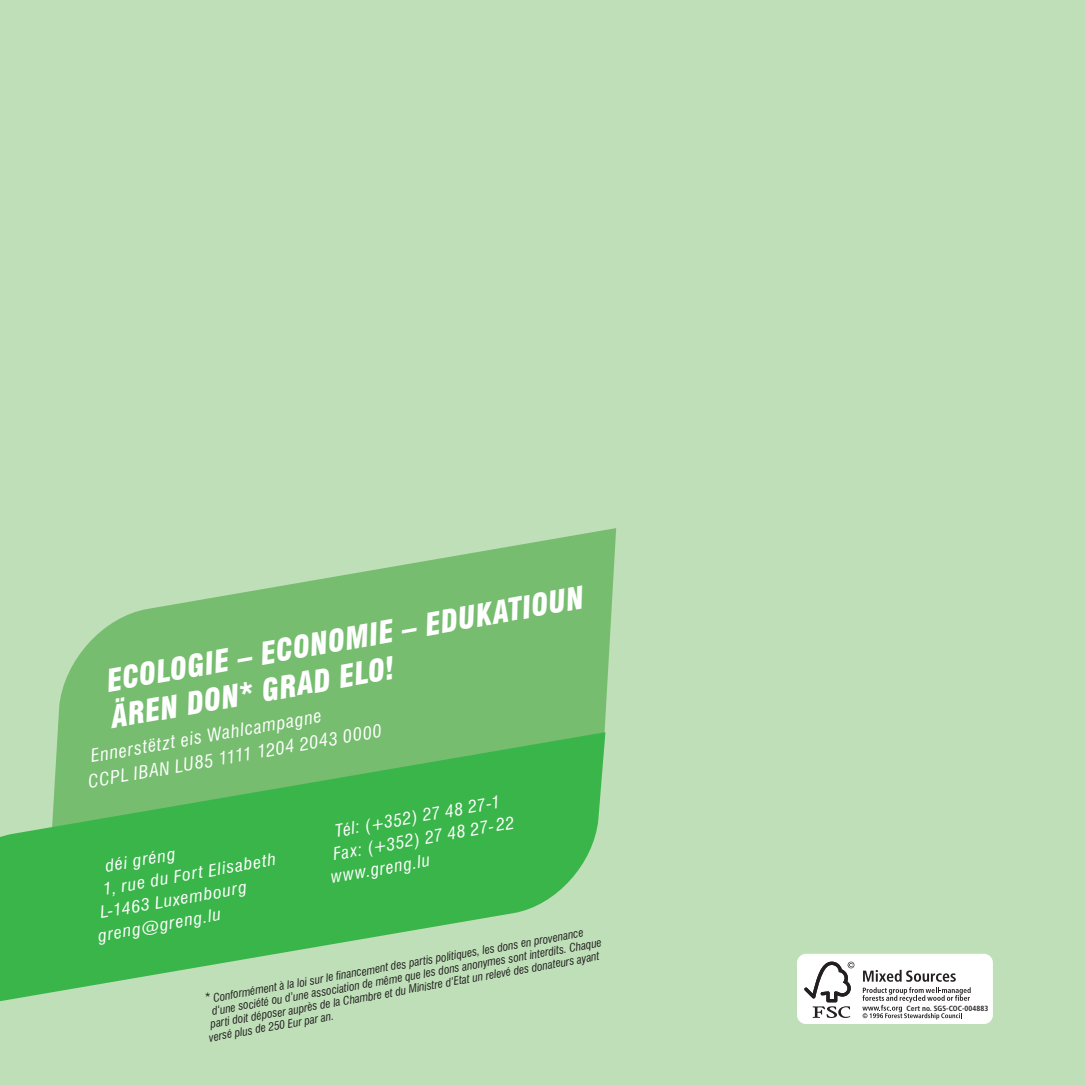
<style>
.page{position:relative;width:1085px;height:1085px;background:#fff}
.page>*{position:absolute;margin:0;border:0;box-sizing:border-box;transform-origin:0 0}
.t1{font:italic 900 condensed 30.38px/36.4px "Swiss 721 BT";color:#fff}
.t2{font:italic condensed 17.55px/24.8px "Swiss 721 BT";color:#fff}
.t3{font:italic condensed 16.88px "Swiss 721 BT";color:#fff}
.t4{font:italic condensed 16.2px "Swiss 721 BT";color:#fff;scale:1.1 1}
.t5{font:italic condensed 11.25px "Swiss 721 BT";color:#231f20}
.t6{font:700 condensed 7.42px "Frutiger";letter-spacing:.01em;color:#231f20}
</style>
<div class="page">
<div style="left:0;top:0;width:1084px;height:1084px;background:#bedfb8"></div>
<div style="left:796px;top:953px;width:196px;height:70px;background:#fff;border-radius:9px"></div>
<svg style="left:862px;top:987px;width:108px;height:32px"></svg>
<svg style="left:804px;top:961px;width:50px;height:56px"></svg>
<svg style="left:863px;top:969px;width:92px;height:12px"></svg>
<svg style="left:57px;top:528px;width:559px;height:208px;fill:#76bd6f"></svg>
<svg style="left:0;top:732px;width:605px;height:270px;fill:#3ab54a"></svg>
<h1 class="t1" style="left:102px;top:663px;width:487px;rotate:-10deg">Ecologie – Economie – Edukatioun ären Don* grad elo!</h1>
<h2 class="t2" style="left:82px;top:745px;width:299px;text-indent:7px;rotate:-10deg">Ennerstëtzt eis Wahlcampagne<br>CCPL IBAN LU85 1111 1204 2043 0000</h2>
<h3 class="t3" style="left:334px;top:820px;width:168px;rotate:-10deg">Tél: (+352) 27 48 27-1</h3>
<h3 class="t3" style="left:331px;top:843px;width:185px;rotate:-10deg">Fax: (+352) 27 48 27-22</h3>
<h3 class="t4" style="left:104px;top:856px;width:66px;rotate:-10deg">déi gréng</h3>
<h3 class="t4" style="left:101px;top:879px;width:161px;rotate:-10deg">1, rue du Fort Elisabeth</h3>
<h3 class="t3" style="left:329px;top:867px;width:102px;rotate:-10deg">www.greng.lu</h3>
<h3 class="t4" style="left:99px;top:902px;width:136px;rotate:-10deg">L-1463 Luxembourg</h3>
<h3 class="t4" style="left:96px;top:926px;width:115px;rotate:-10deg">greng@greng.lu</h3>
<p class="t5" style="left:212px;top:990px;width:377px;rotate:-10deg">Conformément à la loi sur le fi nancement des partis politiques, les dons en provenance</p>
<p class="t5" style="left:211px;top:1004px;width:397px;rotate:-10deg">d‘une société ou d’une association de même que les dons anonymes sont interdits. Chaque</p>
<p class="t5" style="left:209px;top:1017px;width:396px;rotate:-10deg">parti doit déposer auprès de la Chambre et du Ministre d’Etat un relevé des donateurs ayant</p>
<p class="t5" style="left:204px;top:990px;width:7px">*</p>
<p class="t5" style="left:208px;top:1030px;width:128px;rotate:-10deg">versé plus de 250 Eur par an.</p>
<p class="t6" style="left:906px;top:1003px;width:83px">Cert no. SGS-COC-004883</p>
</div>
